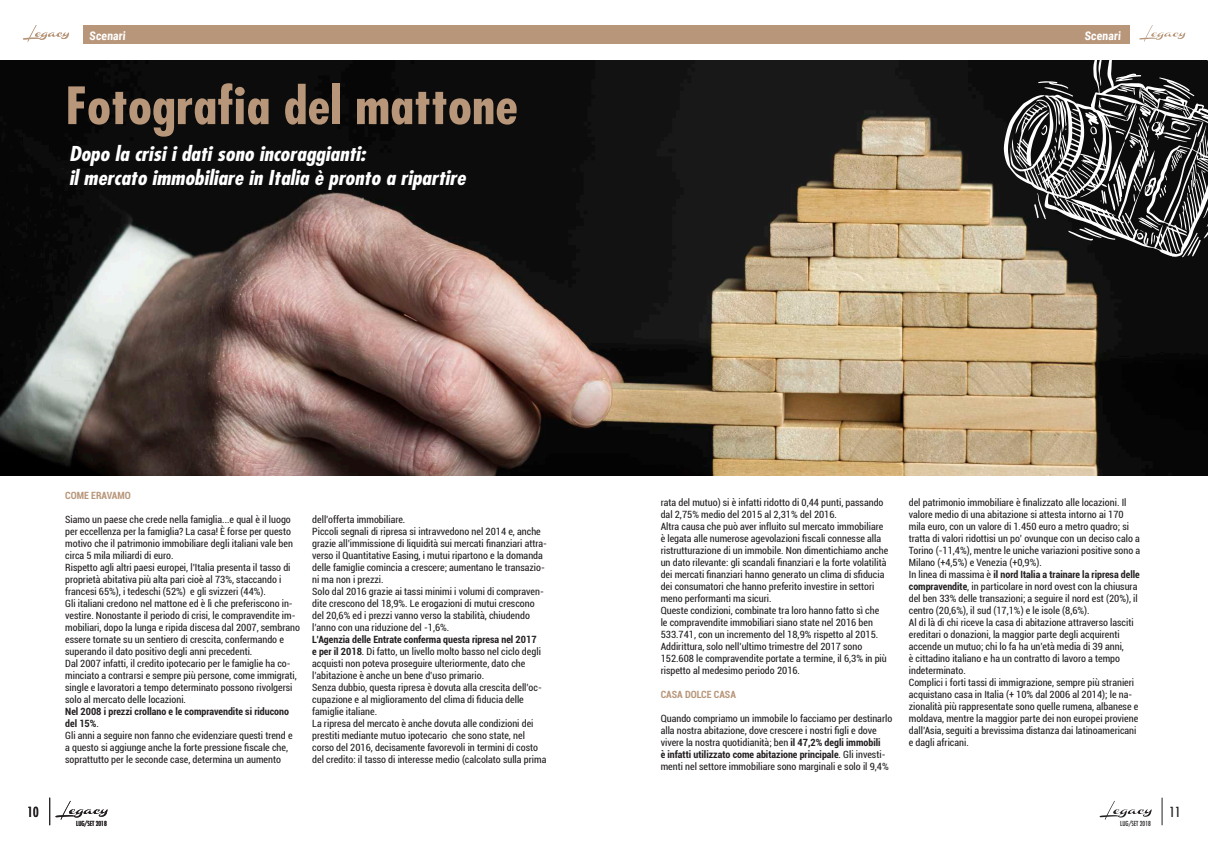
<style>
.page{position:relative;width:1208px;height:859px;background:#fff}
.page>*{position:absolute;margin:0;border:0;box-sizing:border-box;transform-origin:0 0}
.t1{font:700 condensed 50px "Futura";color:#b8967a;scale:1.1 1}
.t2{font:italic 700 condensed 20px/24px "Futura Std";color:#fff;scale:1.1 1}
.t3{font:condensed 13.6px "Futura Std";color:#231f20}
.t4{font:700 12px "Roboto Condensed";color:#fff}
.t5{font:condensed 10px/12px "Roboto";color:#231f20}
.t6{font:700 condensed 10px "Roboto";color:#b8967a}
.t7{font:condensed 6.8px "Futura Std";color:#231f20}
.s1{font-weight:700}
</style>
<div class="page">
<img style="left:0;top:61px;width:1208px;height:414px">
<svg style="left:1003px;top:25px;width:183px;height:232px"></svg>
<svg style="left:1103px;top:44px;width:11px;height:3px"></svg>
<svg style="left:1010px;top:54px;width:198px;height:203px;background:#525251"></svg>
<div style="left:83px;top:26px;width:1046px;height:18px;background:#b8967a"></div>
<svg style="left:1099px;top:801px;width:52px;height:19px"></svg>
<svg style="left:1161px;top:798px;width:1px;height:27px"></svg>
<svg style="left:49px;top:798px;width:58px;height:27px"></svg>
<svg style="left:1139px;top:25px;width:46px;height:17px"></svg>
<svg style="left:23px;top:25px;width:46px;height:17px"></svg>
<p class="t4" style="left:89px;top:28px;width:39px">Scenari</p>
<h1 class="t1" style="left:65px;top:73px;width:413px">Fotografia del mattone</h1>
<h2 class="t2" style="left:69px;top:142px;width:362px">Dopo la crisi i dati sono incoraggianti:<br>il mercato immobiliare in Italia è pronto a ripartire</h2>
<p class="t4" style="left:1084px;top:27px;width:39px">Scenari</p>
<h3 class="t3" style="left:27px;top:804px;width:13px">10</h3>
<p class="t6" style="left:65px;top:488px;width:67px">COME ERAVAMO</p>
<p class="t5" style="left:65px;top:513px;width:236px">Siamo un paese che crede nella famiglia...e qual è il luogo per eccellenza per la famiglia? La casa! È forse per questo motivo che il patrimonio immobiliare degli italiani vale ben circa 5 mila miliardi di euro.<br>Rispetto agli altri paesi europei, l’Italia presenta il tasso di proprietà abitativa più alta pari cioè al 73%, staccando i francesi 65%), i tedeschi (52%) e gli svizzeri (44%).<br>Gli italiani credono nel mattone ed è lì che preferiscono in&shy;vestire. Nonostante il periodo di crisi, le compravendite im&shy;mobiliari, dopo la lunga e ripida discesa dal 2007, sembrano essere tornate su un sentiero di crescita, confermando e superando il dato positivo degli anni precedenti.<br>Dal 2007 infatti, il credito ipotecario per le famiglie ha co&shy;minciato a contrarsi e sempre più persone, come immigrati, single e lavoratori a tempo determinato possono rivolgersi solo al mercato delle locazioni.</p>
<p class="t5" style="left:65px;top:705px;width:229px"><span class="s1">Nel 2008 i prezzi crollano e le compravendite si riducono del 15%</span>.<br>Gli anni a seguire non fanno che evidenziare questi trend e a questo si aggiunge anche la forte pressione fiscale che, soprattutto per le seconde case, determina un aumento</p>
<p class="t5" style="left:312px;top:513px;width:236px">dell’offerta immobiliare.<br>Piccoli segnali di ripresa si intravvedono nel 2014 e, anche grazie all’immissione di liquidità sui mercati finanziari attra&shy;verso il Quantitative Easing, i mutui ripartono e la domanda delle famiglie comincia a crescere; aumentano le transazio&shy;ni ma non i prezzi.<br>Solo dal 2016 grazie ai tassi minimi i volumi di compraven&shy;dite crescono del 18,9%. Le erogazioni di mutui crescono del 20,6% ed i prezzi vanno verso la stabilità, chiudendo l’anno con una riduzione del -1,6%.</p>
<p class="t5" style="left:312px;top:633px;width:236px"><span class="s1">L’Agenzia delle Entrate conferma questa ripresa nel 2017<br>e per il 2018</span>. Di fatto, un livello molto basso nel ciclo degli acquisti non poteva proseguire ulteriormente, dato che l’abitazione è anche un bene d’uso primario.<br>Senza dubbio, questa ripresa è dovuta alla crescita dell’oc&shy;cupazione e al miglioramento del clima di fiducia delle famiglie italiane.<br>La ripresa del mercato è anche dovuta alle condizioni dei prestiti mediante mutuo ipotecario che sono state, nel corso del 2016, decisamente favorevoli in termini di costo del credito: il tasso di interesse medio (calcolato sulla prima</p>
<p class="t7" style="left:76px;top:819px;width:32px">LUG/SET 2018</p>
<p class="t5" style="left:660px;top:496px;width:229px">rata del mutuo) si è infatti ridotto di 0,44 punti, passando dal 2,75% medio del 2015 al 2,31% del 2016.<br>Altra causa che può aver influito sul mercato immobiliare è legata alle numerose agevolazioni fiscali connesse alla ristrutturazione di un immobile. Non dimentichiamo anche un dato rilevante: gli scandali finanziari e la forte volatilità dei mercati finanziari hanno generato un clima di sfiducia dei consumatori che hanno preferito investire in settori meno performanti ma sicuri.<br>Queste condizioni, combinate tra loro hanno fatto sì che le compravendite immobiliari siano state nel 2016 ben 533.741, con un incremento del 18,9% rispetto al 2015.<br>Addirittura, solo nell’ultimo trimestre del 2017 sono 152.608 le compravendite portate a termine, il 6,3% in più rispetto al medesimo periodo 2016.</p>
<p class="t6" style="left:660px;top:687px;width:77px">CASA DOLCE CASA</p>
<p class="t5" style="left:660px;top:712px;width:233px">Quando compriamo un immobile lo facciamo per destinarlo alla nostra abitazione, dove crescere i nostri figli e dove vivere la nostra quotidianità; ben <span class="s1">il 47,2% degli immobili<br>è infatti utilizzato come abitazione principale</span>. Gli investi&shy;menti nel settore immobiliare sono marginali e solo il 9,4%</p>
<p class="t5" style="left:909px;top:496px;width:233px">del patrimonio immobiliare è finalizzato alle locazioni. Il valore medio di una abitazione si attesta intorno ai 170 mila euro, con un valore di 1.450 euro a metro quadro; si tratta di valori ridottisi un po’ ovunque con un deciso calo a Torino (-11,4%), mentre le uniche variazioni positive sono a Milano (+4,5%) e Venezia (+0,9%).<br>In linea di massima è <span class="s1">il nord Italia a trainare la ripresa delle compravendite</span>, in particolare in nord ovest con la chiusura del ben 33% delle transazioni; a seguire il nord est (20%), il centro (20,6%), il sud (17,1%) e le isole (8,6%).<br>Al di là di chi riceve la casa di abitazione attraverso lasciti ereditari o donazioni, la maggior parte degli acquirenti accende un mutuo; chi lo fa ha un’età media di 39 anni,<br>è cittadino italiano e ha un contratto di lavoro a tempo indeterminato.<br>Complici i forti tassi di immigrazione, sempre più stranieri acquistano casa in Italia (+ 10% dal 2006 al 2014); le na&shy;zionalità più rappresentate sono quelle rumena, albanese e moldava, mentre la maggior parte dei non europei proviene dall’Asia, seguiti a brevissima distanza dai latinoamericani e dagli africani.</p>
<p class="t7" style="left:1120px;top:819px;width:32px">LUG/SET 2018</p>
<h3 class="t3" style="left:1169px;top:804px;width:13px">11</h3>
</div>
